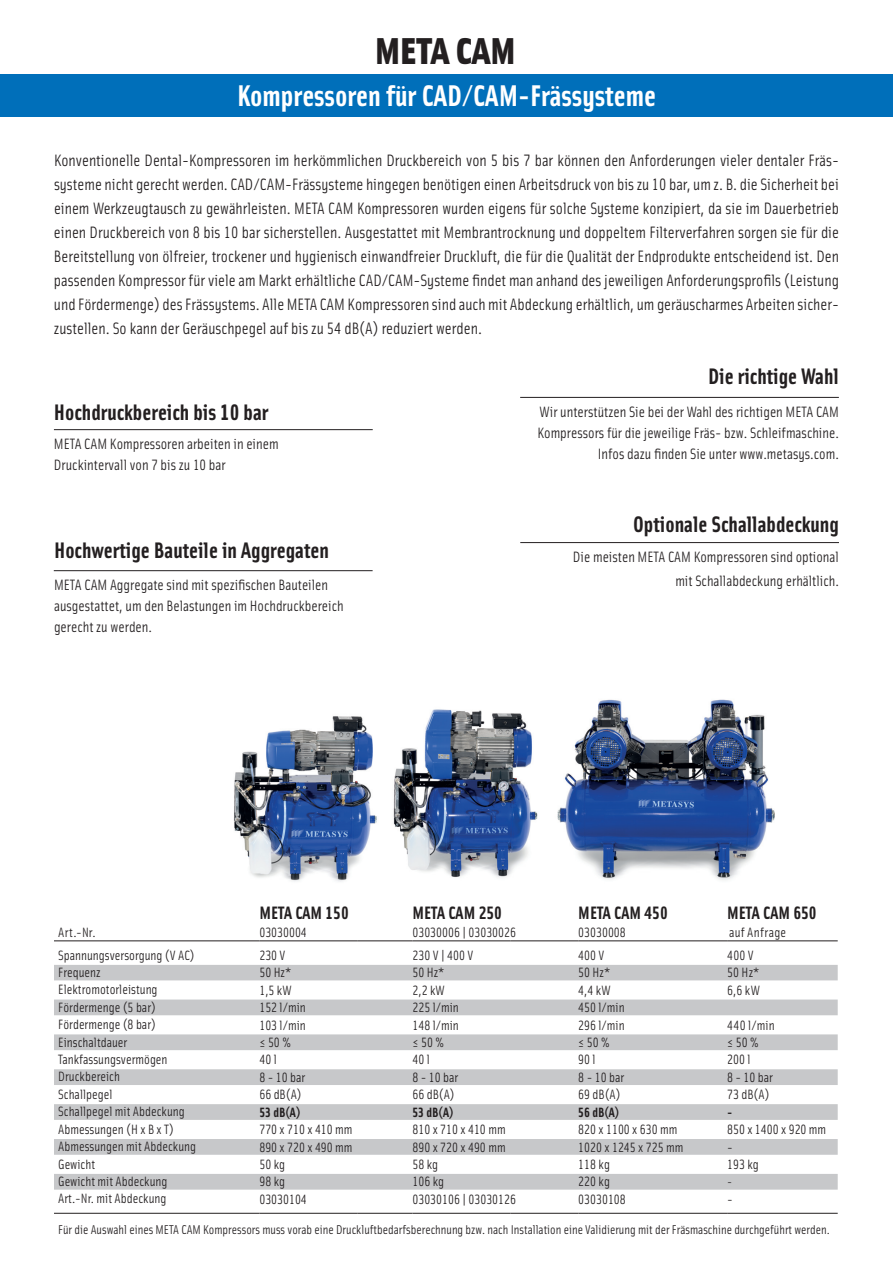
<style>
.page{position:relative;width:893px;height:1263px;background:#fff}
.page>*{position:absolute;margin:0;border:0;box-sizing:border-box;transform-origin:0 0}
.t1{font:37.5px "Solex Black Lining";color:#231f20}
.t2{font:30px "Solex Bold Lining";color:#fff}
.t3{font:22.5px "Solex Bold Lining";color:#231f20}
.t4{font:18px "Solex Bold Lining";color:#231f20}
.t5{font:16.5px/24px "Solex Regular Lining";color:#231f20;text-align:justify}
.t6{font:15px/21px "Solex Regular Lining";color:#231f20;text-align:right}
.t7{font:13.5px/17.4px "Solex Regular Lining";color:#231f20}
.t8{font:13.5px "Solex Bold Lining";color:#231f20}
.t9{font:13.5px "Solex Regular Lining";letter-spacing:.02em;color:#231f20}
.t10{font:12.75px "Solex Regular Lining";color:#231f20}
.t11{font:12px "Solex Regular Lining";color:#231f20}
</style>
<div class="page">
<div style="left:0;top:74px;width:893px;height:43px;background:#006fba"></div>
<img style="left:393px;top:709px;width:145px;height:169px">
<img style="left:557px;top:699px;width:218px;height:181px">
<img style="left:234px;top:716px;width:143px;height:166px">
<hr style="left:54px;top:570px;width:319px;height:1px;background:#231f20">
<hr style="left:54px;top:429px;width:319px;height:1px;background:#231f20">
<hr style="left:520px;top:542px;width:319px;height:1px;background:#231f20">
<hr style="left:520px;top:397px;width:319px;height:1px;background:#231f20">
<svg style="left:54px;top:965px;width:784px;height:224px"></svg>
<hr style="left:54px;top:940px;width:205px;height:1px;background:#231f20">
<hr style="left:259px;top:940px;width:98px;height:1px;background:#231f20">
<hr style="left:357px;top:940px;width:55px;height:1px;background:#231f20">
<hr style="left:412px;top:940px;width:98px;height:1px;background:#231f20">
<hr style="left:510px;top:940px;width:68px;height:1px;background:#231f20">
<hr style="left:578px;top:940px;width:149px;height:1px;background:#231f20">
<hr style="left:727px;top:940px;width:111px;height:1px;background:#231f20">
<hr style="left:54px;top:1213px;width:205px;height:1px;background:#231f20">
<hr style="left:259px;top:1213px;width:98px;height:1px;background:#231f20">
<hr style="left:357px;top:1213px;width:55px;height:1px;background:#231f20">
<hr style="left:412px;top:1213px;width:98px;height:1px;background:#231f20">
<hr style="left:510px;top:1213px;width:68px;height:1px;background:#231f20">
<hr style="left:578px;top:1213px;width:149px;height:1px;background:#231f20">
<hr style="left:727px;top:1213px;width:111px;height:1px;background:#231f20">
<h1 class="t1" style="left:375px;top:24px;width:142px">META CAM</h1>
<h2 class="t2" style="left:237px;top:76px;width:420px">Kompressoren für CAD/CAM-Frässysteme</h2>
<p class="t5" style="left:54px;top:148px;width:787px">Konventionelle Dental-Kompressoren im herkömmlichen Druckbereich von 5 bis 7 bar können den Anforderungen vieler dentaler Fräs&shy;systeme nicht gerecht werden. CAD/CAM-Frässysteme hingegen benötigen einen Arbeitsdruck von bis zu 10 bar, um z. B. die Sicherheit bei einem Werkzeugtausch zu gewährleisten. META CAM Kompressoren wurden eigens für solche Systeme konzipiert, da sie im Dauerbetrieb einen Druckbereich von 8 bis 10 bar sicherstellen. Ausgestattet mit Membrantrocknung und doppeltem Filterverfahren sorgen sie für die Bereitstellung von ölfreier, trockener und hygienisch einwandfreier Druckluft, die für die Qualität der Endprodukte entscheidend ist. Den passenden Kompressor für viele am Markt erhältliche CAD/CAM-Systeme findet man anhand des jeweiligen Anforderungsprofils (Leistung und Fördermenge) des Frässystems. Alle META CAM Kompressoren sind auch mit Abdeckung erhältlich, um geräuscharmes Arbeiten sicher&shy;zustellen. So kann der Geräuschpegel auf bis zu 54 dB(A) reduziert werden.</p>
<h3 class="t3" style="left:54px;top:397px;width:216px">Hochdruckbereich bis 10 bar</h3>
<p class="t6" style="left:54px;top:433px;width:226px;text-align:left">META CAM Kompressoren arbeiten in einem<br>Druckintervall von 7 bis zu 10 bar</p>
<h3 class="t3" style="left:54px;top:535px;width:276px">Hochwertige Bauteile in Aggregaten</h3>
<p class="t6" style="left:54px;top:574px;width:291px;text-align:left">META CAM Aggregate sind mit spezifischen Bauteilen ausgestattet, um den Belastungen im Hochdruckbereich gerecht zu werden.</p>
<h3 class="t3" style="left:708px;top:362px;width:132px">Die richtige Wahl</h3>
<p class="t6" style="left:537px;top:401px;width:303px">Wir unterstützen Sie bei der Wahl des richtigen META CAM<br>Kompressors für die jeweilige Fräs- bzw. Schleifmaschine.<br>Infos dazu finden Sie unter www.metasys.com.</p>
<h3 class="t3" style="left:633px;top:510px;width:207px">Optionale Schallabdeckung</h3>
<p class="t6" style="left:573px;top:544px;width:268px;line-height:24px">Die meisten META CAM Kompressoren sind optional mit Schallabdeckung erhältlich.</p>
<p class="t4" style="left:259px;top:901px;width:91px">META CAM 150</p>
<p class="t4" style="left:412px;top:901px;width:91px">META CAM 250</p>
<p class="t4" style="left:578px;top:901px;width:91px">META CAM 450</p>
<p class="t4" style="left:727px;top:901px;width:91px">META CAM 650</p>
<p class="t7" style="left:259px;top:923px;width:49px">03030004</p>
<p class="t7" style="left:412px;top:923px;width:105px">03030006 | 03030026</p>
<p class="t7" style="left:578px;top:923px;width:49px">03030008</p>
<p class="t7" style="left:259px;top:946px;width:28px">230 V</p>
<p class="t7" style="left:412px;top:946px;width:62px">230 V | 400 V</p>
<p class="t7" style="left:578px;top:946px;width:28px">400 V</p>
<p class="t7" style="left:727px;top:946px;width:28px">400 V</p>
<p class="t7" style="left:259px;top:963px;width:33px">50 Hz*</p>
<p class="t7" style="left:412px;top:963px;width:33px">50 Hz*</p>
<p class="t7" style="left:578px;top:963px;width:33px">50 Hz*</p>
<p class="t7" style="left:727px;top:963px;width:34px">50 Hz*</p>
<p class="t7" style="left:259px;top:981px;width:34px">1,5 kW</p>
<p class="t7" style="left:412px;top:981px;width:34px">2,2 kW</p>
<p class="t7" style="left:578px;top:981px;width:34px">4,4 kW</p>
<p class="t7" style="left:727px;top:981px;width:34px">6,6 kW</p>
<p class="t7" style="left:259px;top:998px;width:48px">152 l/min</p>
<p class="t7" style="left:412px;top:998px;width:48px">225 l/min</p>
<p class="t7" style="left:578px;top:998px;width:48px">450 l/min</p>
<p class="t7" style="left:259px;top:1015px;width:48px">103 l/min</p>
<p class="t7" style="left:412px;top:1015px;width:48px">148 l/min</p>
<p class="t7" style="left:578px;top:1015px;width:48px">296 l/min</p>
<p class="t7" style="left:727px;top:1015px;width:49px">440 l/min</p>
<p class="t7" style="left:259px;top:1033px;width:33px">≤50%</p>
<p class="t7" style="left:412px;top:1033px;width:33px">≤50%</p>
<p class="t7" style="left:578px;top:1033px;width:33px">≤50%</p>
<p class="t7" style="left:727px;top:1033px;width:33px">≤50%</p>
<p class="t7" style="left:259px;top:1050px;width:19px">40 l</p>
<p class="t7" style="left:412px;top:1050px;width:19px">40 l</p>
<p class="t7" style="left:578px;top:1050px;width:19px">90 l</p>
<p class="t7" style="left:727px;top:1050px;width:25px">200 l</p>
<p class="t7" style="left:259px;top:1068px;width:47px">8 - 10 bar</p>
<p class="t7" style="left:412px;top:1068px;width:47px">8 - 10 bar</p>
<p class="t7" style="left:578px;top:1068px;width:47px">8 - 10 bar</p>
<p class="t7" style="left:727px;top:1068px;width:47px">8 - 10 bar</p>
<p class="t7" style="left:259px;top:1085px;width:44px">66 dB(A)</p>
<p class="t7" style="left:412px;top:1085px;width:44px">66 dB(A)</p>
<p class="t7" style="left:578px;top:1085px;width:44px">69 dB(A)</p>
<p class="t7" style="left:727px;top:1085px;width:44px">73 dB(A)</p>
<p class="t8" style="left:259px;top:1103px;width:43px">53 dB(A)</p>
<p class="t8" style="left:412px;top:1103px;width:43px">53 dB(A)</p>
<p class="t8" style="left:578px;top:1103px;width:43px">56 dB(A)</p>
<p class="t8" style="left:727px;top:1103px;width:7px">-</p>
<p class="t7" style="left:259px;top:1120px;width:95px">770 x 710 x 410 mm</p>
<p class="t7" style="left:412px;top:1120px;width:95px">810 x 710 x 410 mm</p>
<p class="t7" style="left:578px;top:1120px;width:101px">820 x 1100 x 630 mm</p>
<p class="t7" style="left:727px;top:1120px;width:101px">850 x 1400 x 920 mm</p>
<p class="t7" style="left:259px;top:1137px;width:95px">890 x 720 x 490 mm</p>
<p class="t7" style="left:412px;top:1137px;width:95px">890 x 720 x 490 mm</p>
<p class="t7" style="left:578px;top:1137px;width:107px">1020 x 1245 x 725 mm</p>
<p class="t7" style="left:727px;top:1137px;width:7px">-</p>
<p class="t7" style="left:259px;top:1155px;width:27px">50 kg</p>
<p class="t7" style="left:412px;top:1155px;width:27px">58 kg</p>
<p class="t7" style="left:578px;top:1155px;width:33px">118 kg</p>
<p class="t7" style="left:727px;top:1155px;width:33px">193 kg</p>
<p class="t7" style="left:259px;top:1172px;width:27px">98 kg</p>
<p class="t7" style="left:412px;top:1172px;width:33px">106 kg</p>
<p class="t7" style="left:578px;top:1172px;width:33px">220 kg</p>
<p class="t11" style="left:727px;top:1174px;width:7px">-</p>
<p class="t7" style="left:259px;top:1190px;width:49px">03030104</p>
<p class="t7" style="left:412px;top:1190px;width:105px">03030106 | 03030126</p>
<p class="t7" style="left:578px;top:1190px;width:49px">03030108</p>
<p class="t7" style="left:727px;top:1190px;width:7px">-</p>
<p class="t7" style="left:58px;top:923px;width:39px">Art.-Nr.</p>
<p class="t9" style="left:729px;top:924px;width:58px">auf Anfrage</p>
<p class="t7" style="left:58px;top:946px;width:139px">Spannungsversorgung (V AC)<br>Frequenz<br>Elektromotorleistung<br>Fördermenge (5 bar)<br>Fördermenge (8 bar)<br>Einschaltdauer<br>Tankfassungsvermögen<br>Druckbereich<br>Schallpegel<br>Schallpegel mit Abdeckung<br>Abmessungen (H x B x T)<br>Abmessungen mit Abdeckung<br>Gewicht<br>Gewicht mit Abdeckung<br>Art.-Nr. mit Abdeckung</p>
<p class="t10" style="left:58px;top:1221px;width:773px">Für die Auswahl eines META CAM Kompressors muss vorab eine Druckluftbedarfsberechnung bzw. nach Installation eine Validierung mit der Fräsmaschine durchgeführt werden.</p>
</div>
